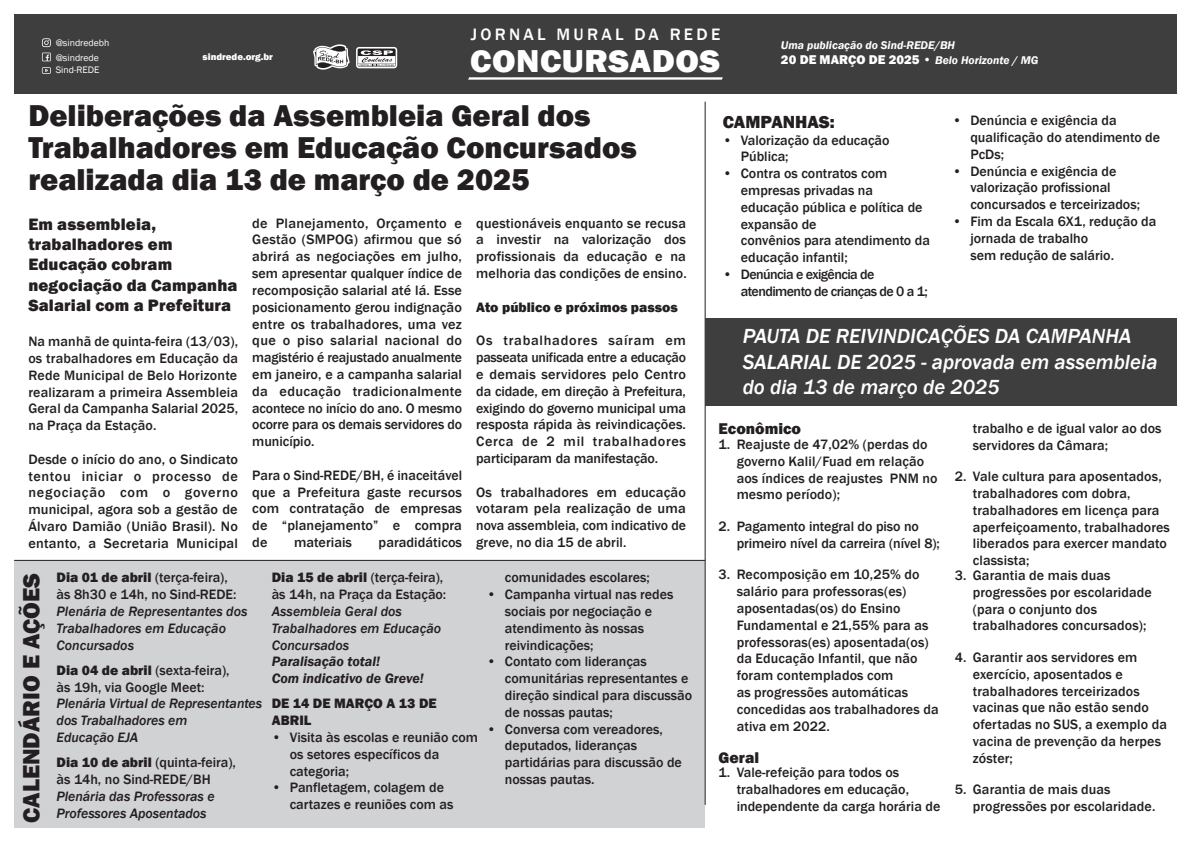
<style>
.page{position:relative;width:1191px;height:842px;background:#fff}
.page>*{position:absolute;margin:0;border:0;box-sizing:border-box;transform-origin:0 0}
.t1{font:800 32.6px "Franklin Gothic";letter-spacing:.015em;color:#fff;scale:1.04 1}
.t2{font:800 31px/32px "Franklin Gothic";color:#231f20}
.t3{font:800 24.2px "Franklin Gothic";color:#231f20}
.t4{font:italic 500 21px/25.2px "Franklin Gothic";color:#fff}
.t5{font:800 18px "Franklin Gothic";color:#231f20}
.t6{font:800 17px/20.4px "Franklin Gothic";letter-spacing:.01em;color:#231f20}
.t7{font:500 17px "Franklin Gothic";letter-spacing:.19em;color:#fff}
.t8{font:800 16px "Franklin Gothic";color:#231f20}
.t9{font:500 14px/16.8px "Franklin Gothic";color:#231f20}
.t10{font:italic 500 14px/16.8px "Franklin Gothic";color:#231f20}
.t11{font:500 14px/16.8px "Franklin Gothic";letter-spacing:-.04em;color:#231f20}
.t12{font:800 14px/16.8px "Franklin Gothic";color:#231f20}
.t13{font:italic 600 14px/16.8px "Franklin Gothic";color:#231f20}
.t14{font:800 13px "Franklin Gothic";color:#fff}
.t15{font:italic 600 11.5px "Franklin Gothic";color:#fff}
.t16{font:9.7px/14.6px "Franklin Gothic";color:#fff}
.t17{font:800 9.7px "Franklin Gothic";color:#fff}
.s1{font-weight:600;font-style:italic;font-size:11.5px}
.s2{font-weight:800}
</style>
<div class="page">
<div style="left:14px;top:560px;width:691px;height:268px;background:#d1d2d4"></div>
<div style="left:14px;top:14px;width:1162px;height:79px;background:#3e3e3f"></div>
<svg style="left:468px;top:77px;width:255px;height:3px"></svg>
<svg style="left:42px;top:38px;width:9px;height:9px"></svg>
<svg style="left:42px;top:53px;width:9px;height:8px"></svg>
<svg style="left:42px;top:67px;width:9px;height:7px"></svg>
<svg style="left:313px;top:44px;width:37px;height:26px"></svg>
<svg style="left:356px;top:47px;width:41px;height:21px"></svg>
<hr style="left:704px;top:102px;width:1px;height:703px;background:#231f20">
<hr style="left:14px;top:560px;width:691px;height:1px;background:#231f20">
<div style="left:705px;top:318px;width:471px;height:87px;background:#3e3e3f"></div>
<p class="t16" style="left:56px;top:36px;width:55px">@sindredebh @sindrede</p>
<p class="t16" style="left:56px;top:63px;width:45px">Sind-REDE</p>
<p class="t17" style="left:203px;top:51px;width:72px">sindrede.org.br</p>
<p class="t7" style="left:471px;top:24px;width:251px">JORNAL MURAL DA REDE</p>
<p class="t15" style="left:781px;top:37px;width:176px">Uma publicação do Sind-REDE/BH</p>
<h1 class="t1" style="left:470px;top:40px;width:242px">CONCURSADOS</h1>
<p class="t14" style="left:781px;top:52px;width:259px">20 DE MARÇO DE 2025 • <span class="s1">Belo Horizonte / MG</span></p>
<h2 class="t2" style="left:28px;top:100px;width:610px">Deliberações da Assembleia Geral dos<br>Trabalhadores em Educação Concursados realizada dia 13 de março de 2025</h2>
<p class="t6" style="left:28px;top:214px;width:211px">Em assembleia, trabalhadores em<br>Educação cobram negociação da Campanha<br>Salarial com a Prefeitura</p>
<p class="t9" style="left:28px;top:333px;width:211px;text-align:justify">Na manhã de quinta-feira (13/03), os trabalhadores em Educação da Rede Municipal de Belo Horizonte realizaram a primeira Assembleia Geral da Campanha Salarial 2025, na Praça da Estação.</p>
<p class="t9" style="left:28px;top:451px;width:211px;text-align:justify">Desde o início do ano, o Sindicato tentou iniciar o processo de negociação com o governo municipal, agora sob a gestão de Álvaro Damião (União Brasil). No entanto, a Secretaria Municipal</p>
<p class="t9" style="left:476px;top:215px;width:212px;text-align:justify">questionáveis enquanto se recusa a investir na valorização dos profissionais da educação e na melhoria das condições de ensino.</p>
<p class="t12" style="left:476px;top:299px;width:203px">Ato público e próximos passos</p>
<p class="t9" style="left:476px;top:332px;width:211px;text-align:justify">Os trabalhadores saíram em passeata unificada entre a educação e demais servidores pelo Centro da cidade, em direção à Prefeitura, exigindo do governo municipal uma resposta rápida às reivindicações.<br>Cerca de 2 mil trabalhadores participaram da manifestação.</p>
<p class="t9" style="left:476px;top:484px;width:211px;text-align:justify">Os trabalhadores em educação votaram pela realização de uma nova assembleia, com indicativo de greve, no dia 15 de abril.</p>
<p class="t9" style="left:252px;top:215px;width:211px;text-align:justify">de Planejamento, Orçamento e Gestão (SMPOG) afirmou que só abrirá as negociações em julho, sem apresentar qualquer índice de recomposição salarial até lá. Esse posicionamento gerou indignação entre os trabalhadores, uma vez que o piso salarial nacional do magistério é reajustado anualmente em janeiro, e a campanha salarial da educação tradicionalmente acontece no início do ano. O mesmo ocorre para os demais servidores do município.</p>
<p class="t9" style="left:252px;top:467px;width:211px;text-align:justify">Para o Sind-REDE/BH, é inaceitável que a Prefeitura gaste recursos com contratação de empresas de “planejamento” e compra de</p>
<p class="t9" style="left:294px;top:534px;width:60px">materiais</p>
<p class="t9" style="left:378px;top:534px;width:85px">paradidáticos</p>
<h3 class="t3" style="left:16px;top:823px;width:252px;rotate:-90deg">CALENDÁRIO E AÇÕES</h3>
<p class="t9" style="left:57px;top:569px;width:181px"><span class="s2">Dia 01 de abril</span> (terça-feira), às 8h30 e 14h, no Sind-REDE:</p>
<p class="t10" style="left:57px;top:603px;width:192px">Plenária de Representantes dos<br>Trabalhadores em Educação<br>Concursados</p>
<p class="t9" style="left:57px;top:662px;width:174px"><span class="s2">Dia 04 de abril</span> (sexta-feira), às 19h, via Google Meet:</p>
<p class="t10" style="left:57px;top:695px;width:207px">Plenária Virtual de Representantes dos Trabalhadores em<br>Educação EJA</p>
<p class="t9" style="left:57px;top:754px;width:181px"><span class="s2">Dia 10 de abril</span> (quinta-feira), às 14h, no Sind-REDE/BH</p>
<p class="t10" style="left:57px;top:788px;width:159px">Plenária das Professoras e<br>Professores Aposentados</p>
<p class="t9" style="left:272px;top:569px;width:176px"><span class="s2">Dia 15 de abril</span> (terça-feira), às 14h, na Praça da Estação:</p>
<p class="t10" style="left:272px;top:603px;width:171px">Assembleia Geral dos<br>Trabalhadores em Educação<br>Concursados</p>
<p class="t13" style="left:272px;top:653px;width:154px">Paralisação total!<br>Com indicativo de Greve!</p>
<p class="t12" style="left:272px;top:695px;width:166px">DE 14 DE MARÇO A 13 DE<br>ABRIL</p>
<p class="t9" style="left:290px;top:729px;width:190px;text-indent:-18px">• Visita às escolas e reunião com os setores específicos da categoria;</p>
<p class="t9" style="left:290px;top:779px;width:165px;text-indent:-18px">• Panfletagem, colagem de cartazes e reuniões com as</p>
<p class="t9" style="left:505px;top:569px;width:146px">comunidades escolares;</p>
<p class="t9" style="left:505px;top:586px;width:170px;text-indent:-18px">• Campanha virtual nas redes sociais por negociação e atendimento às nossas reivindicações;</p>
<p class="t9" style="left:505px;top:653px;width:189px;text-indent:-18px">• Contato com lideranças comunitárias representantes e direção sindical para discussão de nossas pautas;</p>
<p class="t9" style="left:505px;top:721px;width:178px;text-indent:-18px">• Conversa com vereadores, deputados, lideranças partidárias para discussão de nossas pautas.</p>
<p class="t5" style="left:723px;top:110px;width:113px">CAMPANHAS:</p>
<p class="t9" style="left:741px;top:132px;width:150px;text-indent:-18px">• Valorização da educação<br>Pública;</p>
<p class="t9" style="left:741px;top:165px;width:191px;text-indent:-18px">• Contra os contratos com empresas privadas na educação pública e política de expansão de<br>convênios para atendimento da educação infantil;</p>
<p class="t11" style="left:741px;top:266px;width:188px;text-indent:-18px">• Denúncia e exigência de atendimento de crianças de 0 a 1;</p>
<p class="t9" style="left:970px;top:112px;width:191px;text-indent:-18px">• Denúncia e exigência da qualificação do atendimento de<br>PcDs;</p>
<p class="t9" style="left:970px;top:163px;width:171px;text-indent:-18px">• Denúncia e exigência de valorização profissional concursados e terceirizados;</p>
<p class="t9" style="left:970px;top:213px;width:188px;text-indent:-18px">• Fim da Escala 6X1, redução da jornada de trabalho<br>sem redução de salário.</p>
<h3 class="t4" style="left:742px;top:324px;width:416px">PAUTA DE REIVINDICAÇÕES DA CAMPANHA<br>SALARIAL DE 2025 - aprovada em assembleia do dia 13 de março de 2025</h3>
<p class="t8" style="left:718px;top:418px;width:84px">Econômico</p>
<p class="t9" style="left:736px;top:436px;width:202px;text-indent:-18px">1. Reajuste de 47,02% (perdas do governo Kalil/Fuad em relação aos índices de reajustes PNM no mesmo período);</p>
<p class="t9" style="left:736px;top:518px;width:205px;text-indent:-18px">2. Pagamento integral do piso no primeiro nível da carreira (nível 8);</p>
<p class="t9" style="left:736px;top:566px;width:203px;text-indent:-18px">3. Recomposição em 10,25% do salário para professoras(es) aposentadas(os) do Ensino<br>Fundamental e 21,55% para as professoras(es) aposentada(os) da Educação Infantil, que não foram contemplados com<br>as progressões automáticas concedidas aos trabalhadores da ativa em 2022.</p>
<p class="t8" style="left:718px;top:747px;width:42px">Geral</p>
<p class="t9" style="left:736px;top:764px;width:205px;text-indent:-18px">1. Vale-refeição para todos os trabalhadores em educação, independente da carga horária de</p>
<p class="t9" style="left:972px;top:420px;width:190px">trabalho e de igual valor ao dos servidores da Câmara;</p>
<p class="t9" style="left:972px;top:468px;width:199px;text-indent:-18px">2. Vale cultura para aposentados, trabalhadores com dobra, trabalhadores em licença para aperfeiçoamento, trabalhadores liberados para exercer mandato classista;</p>
<p class="t9" style="left:972px;top:567px;width:181px;text-indent:-18px">3. Garantia de mais duas progressões por escolaridade (para o conjunto dos trabalhadores concursados);</p>
<p class="t9" style="left:972px;top:649px;width:196px;text-indent:-18px">4. Garantir aos servidores em exercício, aposentados e trabalhadores terceirizados vacinas que não estão sendo ofertadas no SUS, a exemplo da vacina de prevenção da herpes zóster;</p>
<p class="t9" style="left:972px;top:781px;width:184px;text-indent:-18px">5. Garantia de mais duas progressões por escolaridade.</p>
</div>
